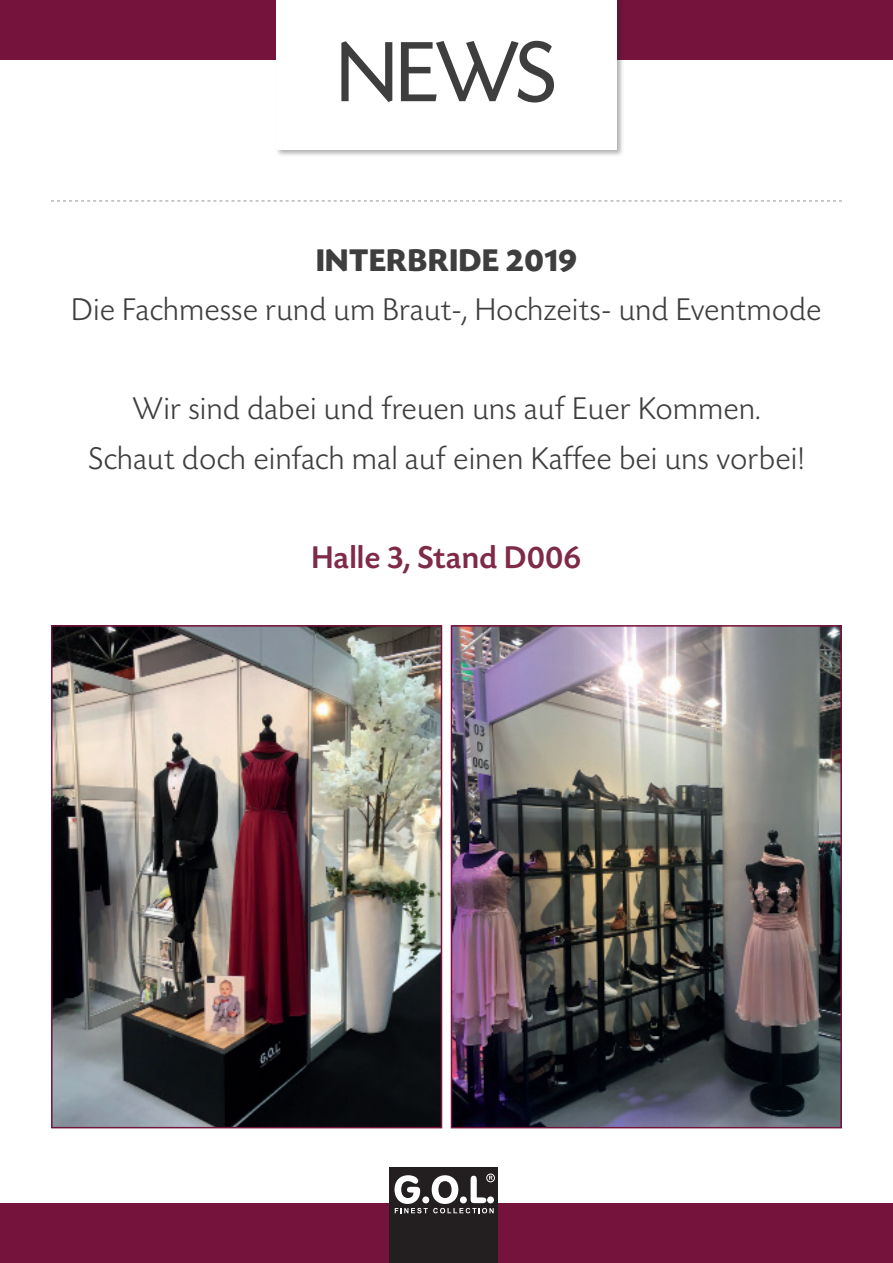
<style>
.page{position:relative;width:893px;height:1263px;background:#fff}
.page>*{position:absolute;margin:0;border:0;box-sizing:border-box;transform-origin:0 0}
.t1{font:90px "Today SHOP";color:#3e3e3f}
.t2{font:300 33px/49.5px "Today SHOP";letter-spacing:.04em;color:#3e3e3f;text-align:center}
.t3{font:500 33px "Today SHOP";letter-spacing:.04em;color:#7e2a48}
.t4{font:700 33px "Today SHOP";letter-spacing:.04em;color:#3e3e3f}
</style>
<div class="page">
<div style="left:0;top:0;width:893px;height:60px;background:#75133d"></div>
<div style="left:275px;top:0;width:349px;height:157px;background:#231f20;opacity:.35"></div>
<div style="left:276px;top:0;width:341px;height:150px;background:#fff"></div>
<div style="left:0;top:1203px;width:893px;height:60px;background:#75133d"></div>
<svg style="left:51px;top:201px;width:791px;height:1px"></svg>
<div style="left:389px;top:1168px;width:109px;height:95px;background:#231f20"></div>
<svg style="left:394px;top:1175px;width:100px;height:38px"></svg>
<div style="left:486px;top:1174px;width:9px;height:8px;border:1px solid #fff;border-radius:50%"></div>
<img style="left:54px;top:628px;width:385px;height:497px">
<div style="left:51px;top:625px;width:391px;height:503px;border:2px solid #75133d"></div>
<img style="left:454px;top:628px;width:385px;height:497px">
<div style="left:451px;top:625px;width:391px;height:503px;border:2px solid #75133d"></div>
<h1 class="t1" style="left:337px;top:26px;width:220px">NEWS</h1>
<p class="t4" style="left:316px;top:243px;width:262px">INTERBRIDE 2019</p>
<p class="t2" style="left:72px;top:286px;width:751px">Die Fachmesse rund um Braut-, Hochzeits- und Eventmode</p>
<p class="t2" style="left:89px;top:385px;width:716px">Wir sind dabei und freuen uns auf Euer Kommen.<br>Schaut doch einfach mal auf einen Kaffee bei uns vorbei!</p>
<p class="t3" style="left:312px;top:540px;width:270px">Halle 3, Stand D006</p>
</div>
